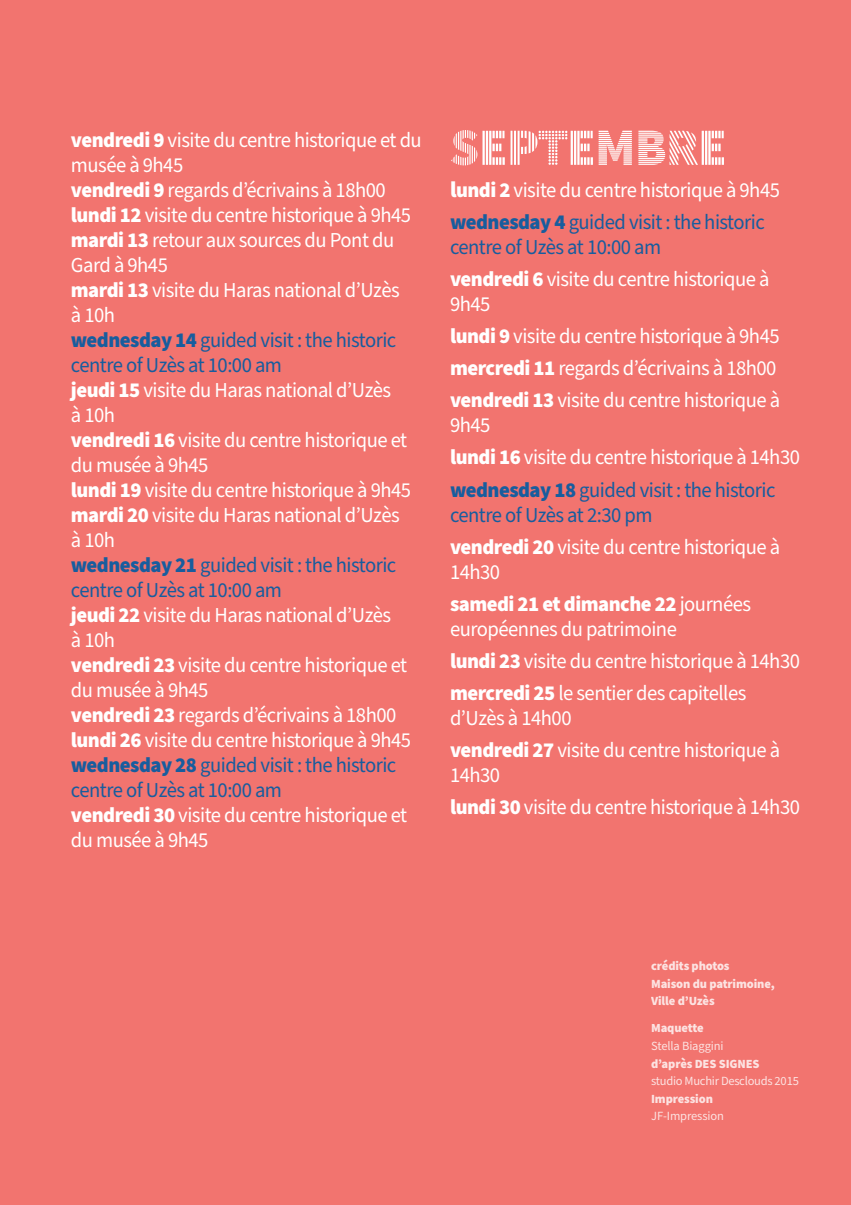
<style>
.page{position:relative;width:851px;height:1205px;background:#fff}
.page>*{position:absolute;margin:0;border:0;box-sizing:border-box;transform-origin:0 0}
.t1{font:900 52.5px "Source Sans Pro DISPLAYV2";letter-spacing:-.02em;color:#fff}
.t2{font:21.25px/25px "Source Sans Pro";letter-spacing:-.025em;color:#fff}
.t3{font:900 21.25px/32px "Source Sans Pro";letter-spacing:-.025em;color:#fff}
.t4{font:900 12.5px/17.5px "Source Sans Pro";letter-spacing:-.01em;color:#fff}
.t5{font:12.5px "Source Sans Pro";letter-spacing:-.01em;color:#fff}
.s1{font-weight:900}
.s2{font-weight:900;color:#175d9e}
.s3{color:#175d9e}
.s4{font-weight:900;font-size:22.5px}
.s5{font-weight:400}
</style>
<div class="page">
<div style="left:0;top:0;width:850px;height:1205px;background:#f2746f"></div>
<p class="t2" style="left:71px;top:128px;width:352px"><span class="s1">vendredi 9</span> visite du centre historique et du musée à 9h45<br><span class="s1">vendredi 9</span> regards d’écrivains à 18h00 <span class="s1">lundi 12</span> visite du centre historique à 9h45 <span class="s1">mardi 13</span> retour aux sources du Pont du<br>Gard à 9h45<br><span class="s1">mardi 13</span> visite du Haras national d’Uzès<br>à 10h<br><span class="s2">wednesday 14</span> <span class="s3">guided visit : the historic centre of Uzès at 10:00 am<br></span><span class="s1">jeudi 15</span> visite du Haras national d’Uzès<br>à 10h<br><span class="s1">vendredi 16</span> visite du centre historique et du musée à 9h45<br><span class="s1">lundi 19</span> visite du centre historique à 9h45 <span class="s1">mardi 20</span> visite du Haras national d’Uzès<br>à 10h<br><span class="s2">wednesday 21</span> <span class="s3">guided visit : the historic centre of Uzès at 10:00 am<br></span><span class="s1">jeudi 22</span> visite du Haras national d’Uzès<br>à 10h<br><span class="s1">vendredi 23</span> visite du centre historique et du musée à 9h45<br><span class="s1">vendredi 23</span> regards d’écrivains à 18h00 <span class="s1">lundi 26</span> visite du centre historique à 9h45 <span class="s2">wednesday 28</span> <span class="s3">guided visit : the historic centre of Uzès at 10:00 am<br></span><span class="s1">vendredi 30</span> visite du centre historique et du musée à 9h45</p>
<h1 class="t1" style="left:450px;top:120px;width:278px">SEPTEMBRE</h1>
<p class="t2" style="left:450px;top:175px;width:331px;line-height:32px"><span class="s4">l</span><span class="s1">undi 2</span> visite du centre historique à 9h45 <span class="s2">wednesday 4</span> <span class="s3">guided visit : the historic</span></p>
<p class="t2" style="left:450px;top:232px;width:321px;line-height:32px"><span class="s3">centre of Uzès at 10:00 am<br></span><span class="s1">vendredi 6</span> visite du centre historique à</p>
<p class="t2" style="left:450px;top:289px;width:331px;line-height:32px">9h45<br><span class="s1">lundi 9</span> visite du centre historique à 9h45 <span class="s1">mercredi 11</span> regards d’écrivains à 18h00 <span class="s1">vendredi 13</span> visite du centre historique à</p>
<p class="t2" style="left:450px;top:410px;width:351px;line-height:32px">9h45<br><span class="s1">lundi 16</span> visite du centre historique à 14h30 <span class="s2">wednesday 18</span> <span class="s3">guided visit : the historic</span></p>
<p class="t2" style="left:450px;top:499px;width:331px;line-height:32px"><span class="s3">centre of Uzès at 2:30 pm<br></span><span class="s1">vendredi 20</span> visite du centre historique à</p>
<p class="t3" style="left:450px;top:556px;width:302px"><span class="s5">14h30<br></span>samedi 21 et dimanche 22 <span class="s5">journées</span></p>
<p class="t2" style="left:450px;top:613px;width:351px;line-height:32px">européennes du patrimoine<br><span class="s1">lundi 23</span> visite du centre historique à 14h30 <span class="s1">mercredi 25</span> le sentier des capitelles</p>
<p class="t2" style="left:450px;top:702px;width:331px;line-height:32px">d’Uzès à 14h00<br><span class="s1">vendredi 27</span> visite du centre historique à</p>
<p class="t2" style="left:450px;top:759px;width:351px;line-height:32px">14h30<br><span class="s1">lundi 30</span> visite du centre historique à 14h30</p>
<p class="t4" style="left:651px;top:958px;width:125px">crédits photos<br>Maison du patrimoine,<br>Ville d’Uzès</p>
<p class="t4" style="left:651px;top:1020px;width:54px">Maquette</p>
<p class="t5" style="left:651px;top:1037px;width:74px">Stella Biaggini</p>
<p class="t4" style="left:651px;top:1055px;width:110px">d’après DES SIGNES</p>
<p class="t5" style="left:651px;top:1072px;width:149px">studio Muchir Desclouds 2015</p>
<p class="t4" style="left:651px;top:1090px;width:63px">Impression</p>
<p class="t5" style="left:651px;top:1107px;width:74px">JF-Impression</p>
</div>
